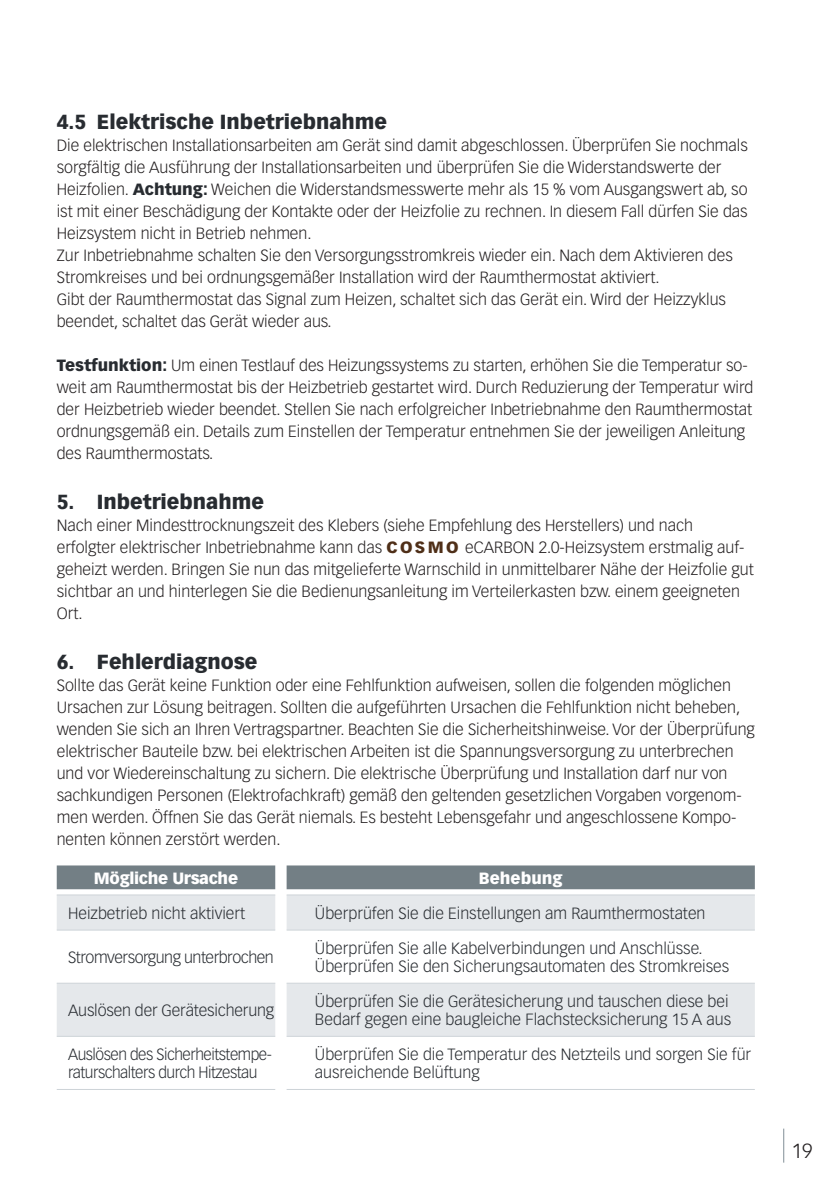
<style>
.page{position:relative;width:840px;height:1191px;background:#fff}
.page>*{position:absolute;margin:0;border:0;box-sizing:border-box;transform-origin:0 0}
.t1{font:900 20px "Vectora LH";color:#282c31}
.t2{font:300 20px "Vectora LH";color:#231f20}
.t3{font:300 16px/22px "Vectora LH";color:#231f20}
.t4{font:300 16px/18px "Vectora LH";color:#282c31}
.t5{font:300 16px/18px "Vectora LH";letter-spacing:-.03em;color:#282c31}
.t6{font:900 16px "Vectora LH";letter-spacing:-.02em;color:#fff}
.t7{font:900 16px "Vectora LH";color:#fff}
.s1{font-weight:900;color:#282c31}
.s2{font-weight:900;color:#4f2f18}
</style>
<div class="page">
<hr style="left:782px;top:1128px;width:1px;height:34px;background:#828f96">
<div style="left:57px;top:865px;width:697px;height:24px;background:#737f85"></div>
<svg style="left:57px;top:895px;width:697px;height:141px;fill:#e5e8eb"></svg>
<svg style="left:286px;top:930px;width:468px;height:106px"></svg>
<hr style="left:57px;top:894px;width:218px;height:1px;background:#ced4d8">
<hr style="left:57px;top:983px;width:218px;height:1px;background:#ced4d8">
<hr style="left:57px;top:1089px;width:218px;height:1px;background:#ced4d8">
<hr style="left:286px;top:894px;width:468px;height:1px;background:#ced4d8">
<hr style="left:286px;top:983px;width:468px;height:1px;background:#ced4d8">
<hr style="left:286px;top:1089px;width:468px;height:1px;background:#ced4d8">
<hr style="left:57px;top:929px;width:218px;height:1px;background:#ced4d8">
<hr style="left:57px;top:1036px;width:218px;height:1px;background:#ced4d8">
<hr style="left:286px;top:929px;width:468px;height:1px;background:#ced4d8">
<hr style="left:286px;top:1036px;width:468px;height:1px;background:#ced4d8">
<p class="t1" style="left:57px;top:109px;width:332px">4.5 Elektrische Inbetriebnahme</p>
<p class="t3" style="left:57px;top:134px;width:692px">Die elektrischen Installationsarbeiten am Gerät sind damit abgeschlossen. Überprüfen Sie nochmals sorgfältig die Ausführung der Installationsarbeiten und überprüfen Sie die Widerstandswerte der Heizfolien. <span class="s1">Achtung:</span> Weichen die Widerstandsmesswerte mehr als 15 % vom Ausgangswert ab, so ist mit einer Beschädigung der Kontakte oder der Heizfolie zu rechnen. In diesem Fall dürfen Sie das Heizsystem nicht in Betrieb nehmen.<br>Zur Inbetriebnahme schalten Sie den Versorgungsstromkreis wieder ein. Nach dem Aktivieren des Stromkreises und bei ordnungsgemäßer Installation wird der Raumthermostat aktiviert.<br>Gibt der Raumthermostat das Signal zum Heizen, schaltet sich das Gerät ein. Wird der Heizzyklus beendet, schaltet das Gerät wieder aus.</p>
<p class="t3" style="left:57px;top:354px;width:697px"><span class="s1">Testfunktion:</span> Um einen Testlauf des Heizungssystems zu starten, erhöhen Sie die Temperatur so&shy;weit am Raumthermostat bis der Heizbetrieb gestartet wird. Durch Reduzierung der Temperatur wird der Heizbetrieb wieder beendet. Stellen Sie nach erfolgreicher Inbetriebnahme den Raumthermostat ordnungsgemäß ein. Details zum Einstellen der Temperatur entnehmen Sie der jeweiligen Anleitung des Raumthermostats.</p>
<p class="t1" style="left:57px;top:489px;width:209px">5. Inbetriebnahme</p>
<p class="t3" style="left:57px;top:514px;width:698px">Nach einer Mindesttrocknungszeit des Klebers (siehe Empfehlung des Herstellers) und nach erfolgter elektrischer Inbetriebnahme kann das <span class="s2">COSMO</span> eCARBON 2.0-Heizsystem erstmalig auf&shy;geheizt werden. Bringen Sie nun das mitgelieferte Warnschild in unmittelbarer Nähe der Heizfolie gut sichtbar an und hinterlegen Sie die Bedienungsanleitung im Verteilerkasten bzw. einem geeigneten Ort.</p>
<p class="t1" style="left:57px;top:649px;width:202px">6. Fehlerdiagnose</p>
<p class="t3" style="left:57px;top:674px;width:699px">Sollte das Gerät keine Funktion oder eine Fehlfunktion aufweisen, sollen die folgenden möglichen Ursachen zur Lösung beitragen. Sollten die aufgeführten Ursachen die Fehlfunktion nicht beheben, wenden Sie sich an Ihren Vertragspartner. Beachten Sie die Sicherheitshinweise. Vor der Überprüfung elektrischer Bauteile bzw. bei elektrischen Arbeiten ist die Spannungsversorgung zu unterbrechen und vor Wiedereinschaltung zu sichern. Die elektrische Überprüfung und Installation darf nur von sachkundigen Personen (Elektrofachkraft) gemäß den geltenden gesetzlichen Vorgaben vorgenom&shy;men werden. Öffnen Sie das Gerät niemals. Es besteht Lebensgefahr und angeschlossene Kompo&shy;nenten können zerstört werden.</p>
<p class="t6" style="left:94px;top:868px;width:146px">Mögliche Ursache</p>
<p class="t7" style="left:478px;top:868px;width:85px">Behebung</p>
<p class="t4" style="left:68px;top:904px;width:178px">Heizbetrieb nicht aktiviert</p>
<p class="t4" style="left:315px;top:904px;width:392px">Überprüfen Sie die Einstellungen am Raumthermostaten</p>
<p class="t5" style="left:68px;top:948px;width:207px">Stromversorgung unterbrochen</p>
<p class="t4" style="left:315px;top:939px;width:415px">Überprüfen Sie alle Kabelverbindungen und Anschlüsse.<br>Überprüfen Sie den Sicherungsautomaten des Stromkreises</p>
<p class="t4" style="left:68px;top:1001px;width:207px">Auslösen der Gerätesicherung</p>
<p class="t4" style="left:315px;top:992px;width:417px">Überprüfen Sie die Gerätesicherung und tauschen diese bei<br>Bedarf gegen eine baugleiche Flachstecksicherung 15 A aus</p>
<p class="t5" style="left:68px;top:1045px;width:205px">Auslösen des Sicherheitstempe&shy;raturschalters durch Hitzestau</p>
<p class="t4" style="left:315px;top:1045px;width:437px">Überprüfen Sie die Temperatur des Netzteils und sorgen Sie für ausreichende Belüftung</p>
<p class="t2" style="left:791px;top:1139px;width:22px">19</p>
</div>
